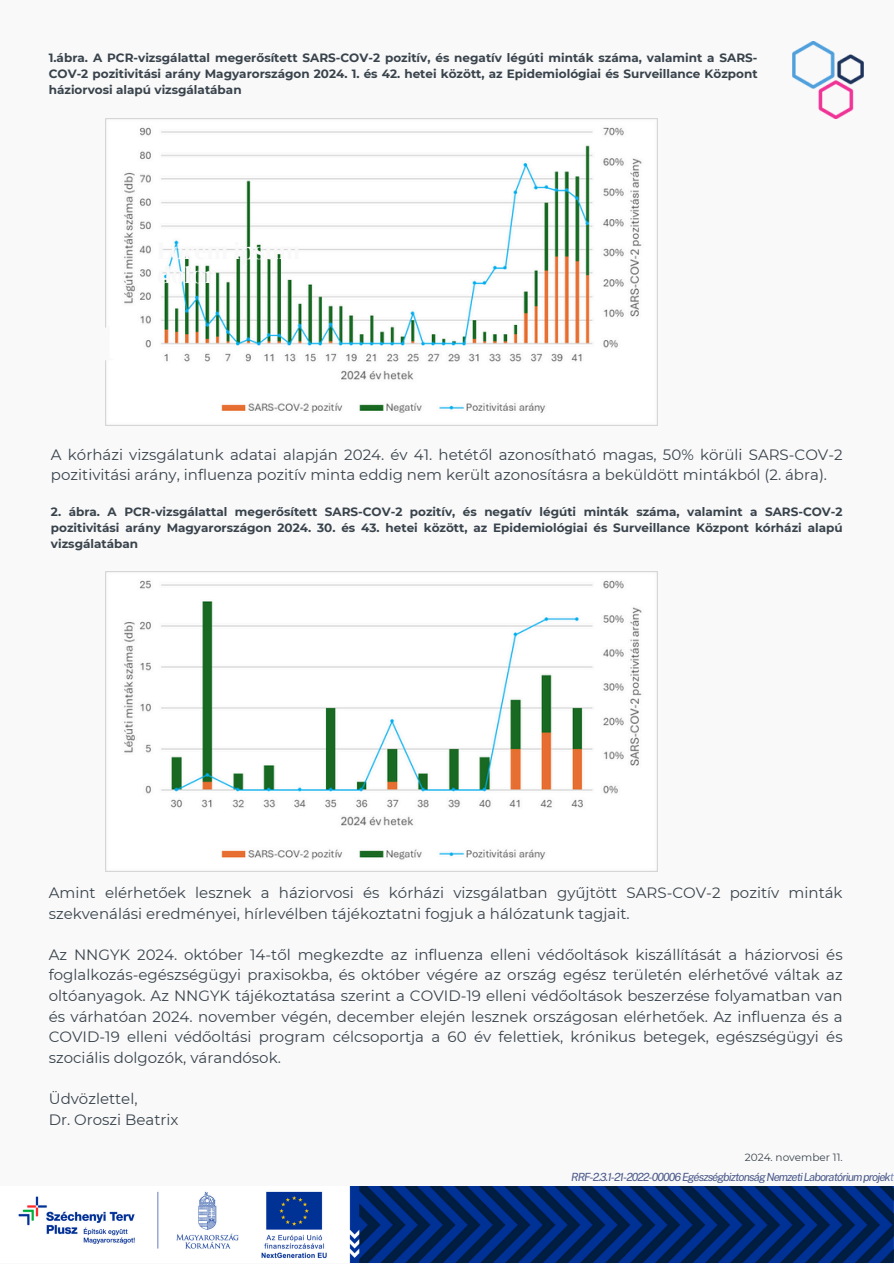
<style>
.page{position:relative;width:894px;height:1264px;background:#fff}
.page>*{position:absolute;margin:0;border:0;box-sizing:border-box;transform-origin:0 0}
.t1{font:53.55px "DM Serif Display";color:#f9f9f9}
.t2{font:24.45px/24.5px "DM Serif Display";color:#f9f9f9}
.t3{font:15px/20.7px "Montserrat";color:#39434c}
.t4{font:700 12px/16px "Montserrat";color:#39434c;text-align:justify}
.t5{font:italic 11.25px "Public Sans";letter-spacing:-.08em;color:#495789}
.t6{font:10.5px "Montserrat";color:#39434c}
.s1{color:#7c88be}
</style>
<div class="page">
<div style="left:0;top:0;width:893px;height:1263px;background:#f9f9f9"></div>
<svg style="left:105px;top:310px;width:1px;height:63px"></svg>
<img style="left:18px;top:1186px;width:875px;height:76px">
<img style="left:792px;top:41px;width:71px;height:78px">
<img style="left:106px;top:118px;width:551px;height:307px">
<img style="left:106px;top:571px;width:551px;height:300px">
<p class="t4" style="left:49px;top:50px;width:710px">1.ábra. A PCR-vizsgálattal megerősített SARS-COV-2 pozitív, és negatív légúti minták száma, valamint a SARS-COV-2 pozitivitási arány Magyarországon 2024. 1. és 42. hetei között, az Epidemiológiai és Surveillance Központ háziorvosi alapú vizsgálatában</p>
<p class="t1" style="left:96px;top:305px;width:20px">1</p>
<h2 class="t2" style="left:157px;top:238px;width:144px">Lorem ipsum dolor</h2>
<h2 class="t3" style="left:51px;top:444px;width:793px;line-height:20px">A kórházi vizsgálatunk adatai alapján 2024. év 41. hetétől azonosítható magas, 50% körüli SARS-COV-2 pozitivitási arány, influenza pozitív minta eddig nem került azonosításra a beküldött mintákból (2. ábra).</h2>
<h2 class="t4" style="left:51px;top:503px;width:793px">2. ábra. A PCR-vizsgálattal megerősített SARS-COV-2 pozitív, és negatív légúti minták száma, valamint a SARS-COV-2 pozitivitási arány Magyarországon 2024. 30. és 43. hetei között, az Epidemiológiai és Surveillance Központ kórházi alapú vizsgálatában</h2>
<h2 class="t3" style="left:49px;top:882px;width:795px">Amint elérhetőek lesznek a háziorvosi és kórházi vizsgálatban gyűjtött SARS-COV-2 pozitív minták szekvenálási eredményei, hírlevélben tájékoztatni fogjuk a hálózatunk tagjait.</h2>
<p class="t3" style="left:49px;top:944px;width:795px;text-align:justify">Az NNGYK 2024. október 14-től megkezdte az influenza elleni védőoltások kiszállítását a háziorvosi és foglalkozás-egészségügyi praxisokba, és október végére az ország egész területén elérhetővé váltak az oltóanyagok. Az NNGYK tájékoztatása szerint a COVID-19 elleni védőoltások beszerzése folyamatban van és várhatóan 2024. november végén, december elején lesznek országosan elérhetőek. Az influenza és a COVID-19 elleni védőoltási program célcsoportja a 60 év felettiek, krónikus betegek, egészségügyi és szociális dolgozók, várandósok.</p>
<h4 class="t3" style="left:49px;top:1088px;width:131px">Üdvözlettel,<br>Dr. Oroszi Beatrix</h4>
<p class="t6" style="left:744px;top:1150px;width:99px">2024. november 11.</p>
<h3 class="t5" style="left:571px;top:1170px;width:324px">RRF-2.3.1-21-2022-00006EgészségbiztonságNemzetiLaboratóriumprojek<span class="s1">t</span></h3>
</div>
